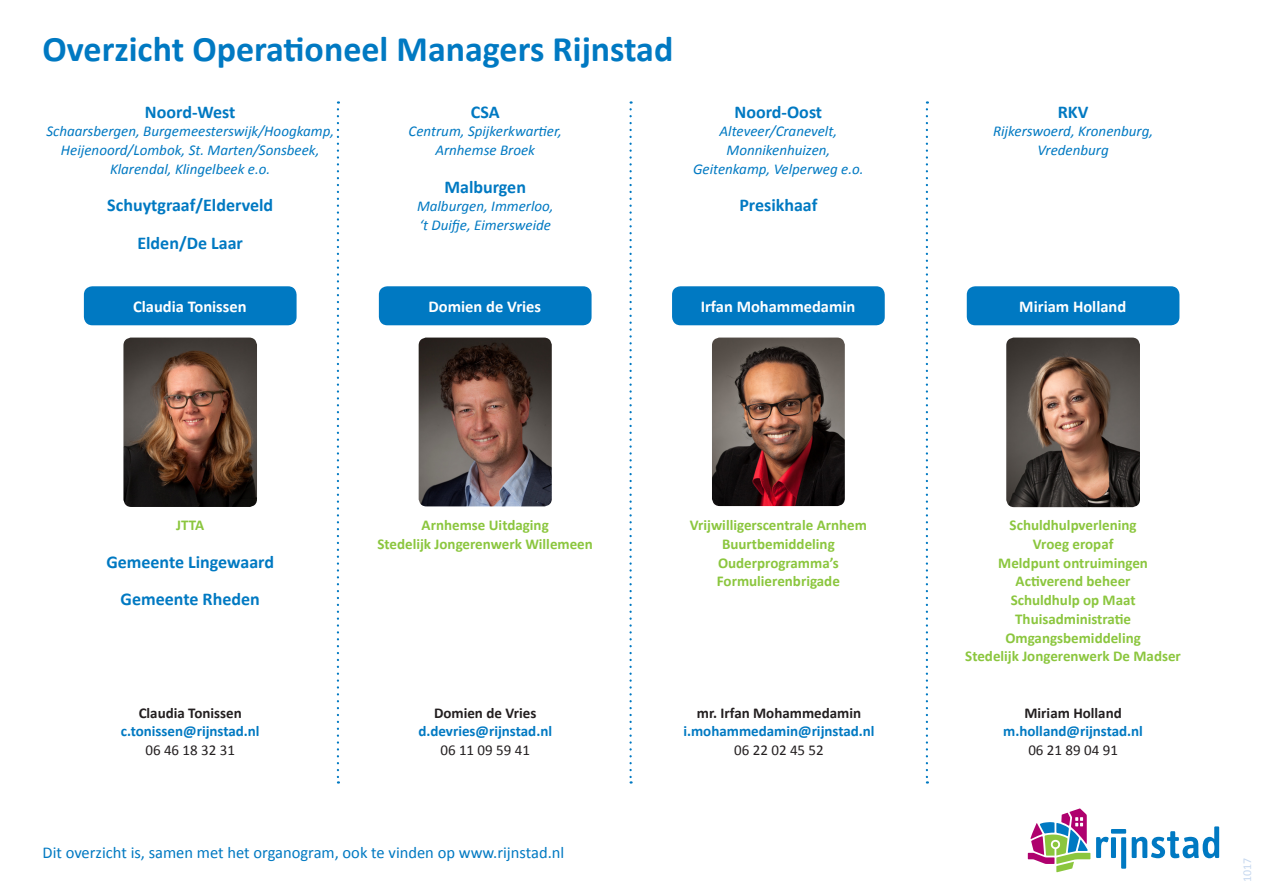
<style>
.page{position:relative;width:1263px;height:893px;background:#fff}
.page>*{position:absolute;margin:0;border:0;box-sizing:border-box;transform-origin:0 0}
.t1{font:700 36px "Calibri";color:#0079c2}
.t2{font:700 18px "Calibri";color:#0079c2}
.t3{font:16.5px "Calibri";color:#0079c2}
.t4{font:700 16.5px "Calibri";color:#fff}
.t5{font:700 15px/18.8px "Calibri";color:#8bc63e;text-align:center}
.t6{font:italic 15px/18.8px "Calibri";color:#0079c2;text-align:center}
.t7{font:700 15px "Calibri";color:#0079c2}
.t8{font:700 15px "Calibri";color:#231f20}
.t9{font:15px "Calibri";color:#231f20}
.t10{font:12px "Calibri";color:#c6d8ef}
</style>
<div class="page">
<img style="left:419px;top:338px;width:133px;height:168px">
<img style="left:712px;top:338px;width:133px;height:168px">
<img style="left:1006px;top:338px;width:134px;height:169px">
<img style="left:123px;top:338px;width:134px;height:169px">
<div style="left:379px;top:286px;width:212px;height:39px;background:#0079c2;border-radius:9px"></div>
<div style="left:672px;top:286px;width:213px;height:39px;background:#0079c2;border-radius:9px"></div>
<div style="left:967px;top:286px;width:212px;height:39px;background:#0079c2;border-radius:9px"></div>
<div style="left:84px;top:286px;width:213px;height:39px;background:#0079c2;border-radius:9px"></div>
<svg style="left:337px;top:101px;width:2px;height:683px"></svg>
<svg style="left:629px;top:101px;width:3px;height:683px"></svg>
<svg style="left:926px;top:101px;width:2px;height:683px"></svg>
<svg style="left:1028px;top:808px;width:62px;height:64px"></svg>
<svg style="left:1096px;top:837px;width:13px;height:21px"></svg>
<div style="left:1111px;top:837px;width:5px;height:21px;background:#0079c2"></div>
<svg style="left:1132px;top:826px;width:87px;height:32px"></svg>
<div style="left:1121px;top:837px;width:5px;height:32px;background:#0079c2"></div>
<div style="left:1111px;top:829px;width:15px;height:5px;background:#0079c2"></div>
<p class="t1" style="left:43px;top:26px;width:632px">Overzicht Operationeel Managers Rijnstad</p>
<p class="t2" style="left:471px;top:100px;width:30px">CSA</p>
<p class="t6" style="left:409px;top:121px;width:155px">Centrum, Spijkerkwartier,</p>
<p class="t6" style="left:435px;top:140px;width:101px">Arnhemse Broek</p>
<p class="t2" style="left:444px;top:175px;width:83px">Malburgen</p>
<p class="t6" style="left:417px;top:196px;width:138px;text-align:left">Malburgen, Immerloo, ‘t Duifje, Eimersweide</p>
<p class="t2" style="left:145px;top:100px;width:92px">Noord-West</p>
<p class="t6" style="left:46px;top:121px;width:289px">Schaarsbergen, Burgemeesterswijk/Hoogkamp,<br>Heijenoord/Lombok, St. Marten/Sonsbeek,<br>Klarendal, Klingelbeek e.o.</p>
<p class="t2" style="left:107px;top:194px;width:167px">Schuytgraaf/Elderveld</p>
<p class="t2" style="left:137px;top:231px;width:107px">Elden/De Laar</p>
<p class="t2" style="left:734px;top:100px;width:89px">Noord-Oost</p>
<p class="t6" style="left:720px;top:121px;width:119px">Alteveer/Cranevelt,</p>
<p class="t6" style="left:693px;top:140px;width:172px">Monnikenhuizen,<br>Geitenkamp, Velperweg e.o.</p>
<p class="t2" style="left:739px;top:194px;width:80px">Presikhaaf</p>
<p class="t2" style="left:1058px;top:100px;width:32px">RKV</p>
<p class="t6" style="left:993px;top:121px;width:162px">Rijkerswoerd, Kronenburg,<br>Vredenburg</p>
<p class="t4" style="left:133px;top:296px;width:115px">Claudia Tonissen</p>
<p class="t4" style="left:429px;top:296px;width:114px">Domien de Vries</p>
<p class="t4" style="left:701px;top:296px;width:156px">Irfan Mohammedamin</p>
<p class="t4" style="left:1019px;top:296px;width:108px">Miriam Holland</p>
<p class="t5" style="left:176px;top:516px;width:29px">JTTA</p>
<p class="t2" style="left:106px;top:550px;width:169px">Gemeente Lingewaard</p>
<p class="t2" style="left:121px;top:588px;width:141px">Gemeente Rheden</p>
<p class="t8" style="left:139px;top:703px;width:105px">Claudia Tonissen</p>
<p class="t7" style="left:121px;top:722px;width:140px">c.tonissen@rijnstad.nl</p>
<p class="t9" style="left:145px;top:741px;width:91px">06 46 18 32 31</p>
<p class="t5" style="left:422px;top:516px;width:129px">Arnhemse Uitdaging</p>
<p class="t5" style="left:377px;top:534px;width:217px">Stedelijk Jongerenwerk Willemeen</p>
<p class="t8" style="left:434px;top:703px;width:104px">Domien de Vries</p>
<p class="t7" style="left:418px;top:722px;width:135px">d.devries@rijnstad.nl</p>
<p class="t9" style="left:440px;top:741px;width:91px">06 11 09 59 41</p>
<p class="t3" style="left:43px;top:842px;width:523px">Dit overzicht is, samen met het organogram, ook te vinden op www.rijnstad.nl</p>
<p class="t5" style="left:690px;top:516px;width:179px">Vrijwilligerscentrale Arnhem</p>
<p class="t5" style="left:722px;top:534px;width:114px">Buurtbemiddeling</p>
<p class="t5" style="left:718px;top:553px;width:122px">Ouderprogramma’s</p>
<p class="t5" style="left:717px;top:572px;width:124px">Formulierenbrigade</p>
<p class="t8" style="left:697px;top:703px;width:166px">mr. Irfan Mohammedamin</p>
<p class="t7" style="left:683px;top:722px;width:193px">i.mohammedamin@rijnstad.nl</p>
<p class="t9" style="left:734px;top:741px;width:91px">06 22 02 45 52</p>
<p class="t5" style="left:1010px;top:516px;width:128px">Schuldhulpverlening</p>
<p class="t5" style="left:1033px;top:534px;width:82px">Vroeg eropaf</p>
<p class="t5" style="left:998px;top:553px;width:151px">Meldpunt ontruimingen<br>Activerend beheer</p>
<p class="t5" style="left:1011px;top:591px;width:126px">Schuldhulp op Maat<br>Thuisadministratie</p>
<p class="t5" style="left:1005px;top:628px;width:137px">Omgangsbemiddeling</p>
<p class="t5" style="left:965px;top:647px;width:217px">Stedelijk Jongerenwerk De Madser</p>
<p class="t8" style="left:1024px;top:703px;width:99px">Miriam Holland</p>
<p class="t7" style="left:1003px;top:722px;width:141px">m.holland@rijnstad.nl</p>
<p class="t9" style="left:1028px;top:741px;width:91px">06 21 89 04 91</p>
<p class="t10" style="left:1239px;top:882px;width:26px;rotate:-90deg">1017</p>
</div>
